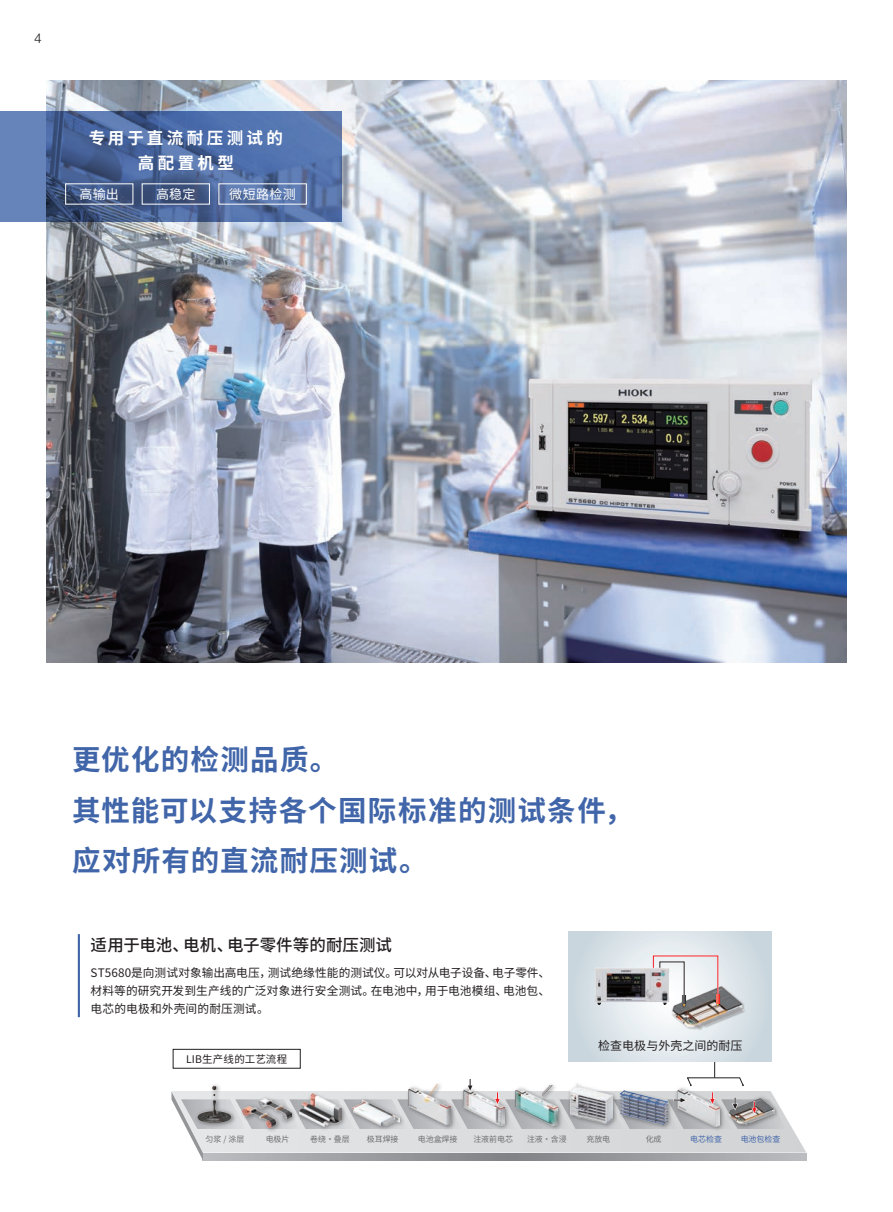
<style>
.page{position:relative;width:893px;height:1212px;background:#fff}
.page>*{position:absolute;margin:0;border:0;box-sizing:border-box;transform-origin:0 0}
.t1{font:700 28.5px "Source Han Sans CN";letter-spacing:.045em;color:#4065a9}
.t2{font:500 16.5px "Source Han Sans CN";letter-spacing:-.005em;color:#231f20}
.t3{font:700 16.5px/25.5px "Source Han Sans CN";letter-spacing:.205em;color:#fff;text-align:center}
.t4{font:300 13.5px "Helvetica";color:#231f20}
.t5{font:13.05px "Source Han Sans CN";letter-spacing:.02em;color:#fff}
.t6{font:12px "Source Han Sans CN";color:#231f20}
.t7{font:11.7px/18px "Source Han Sans CN";letter-spacing:.015em;color:#231f20;text-align:justify}
.t8{font:10.5px "Source Han Sans CN";letter-spacing:.015em;color:#231f20}
.t9{font:7.95px "Source Han Sans CN";color:#6c6d70}
.t10{font:7.95px "Source Han Sans CN";color:#4065a9}
</style>
<div class="page">
<img style="left:47px;top:81px;width:799px;height:582px">
<img style="left:528px;top:379px;width:282px;height:153px">
<svg style="left:0;top:111px;width:342px;height:111px;background:#516da1"></svg>
<div style="left:219px;top:183px;width:88px;height:21px;border:1px solid #fff"></div>
<div style="left:173px;top:1049px;width:127px;height:19px;border:1px solid #231f20"></div>
<svg style="left:171px;top:1077px;width:635px;height:83px"></svg>
<hr style="left:714px;top:1026px;width:1px;height:51px;background:#231f20">
<hr style="left:78px;top:934px;width:2px;height:83px;background:#4065a9">
<svg style="left:569px;top:931px;width:203px;height:130px;background:#d8e1e7"></svg>
<img style="left:671px;top:984px;width:76px;height:47px">
<img style="left:672px;top:986px;width:72px;height:43px">
<img style="left:716px;top:994px;width:5px;height:14px">
<svg style="left:623px;top:955px;width:96px;height:52px"></svg>
<img style="left:595px;top:968px;width:74px;height:37px">
<p class="t4" style="left:34px;top:29px;width:9px">4</p>
<p class="t3" style="left:89px;top:125px;width:196px">专用于直流耐压测试的高配置机型</p>
<p class="t5" style="left:80px;top:187px;width:41px">高输出</p>
<p class="t5" style="left:156px;top:187px;width:41px">高稳定</p>
<p class="t5" style="left:229px;top:187px;width:68px">微短路检测</p>
<p class="t1" style="left:72px;top:744px;width:268px">更优化的检测品质。</p>
<p class="t1" style="left:72px;top:794px;width:562px">其性能可以支持各个国际标准的测试条件，</p>
<p class="t1" style="left:72px;top:845px;width:357px">应对所有的直流耐压测试。</p>
<p class="t2" style="left:91px;top:936px;width:303px">适用于电池、电机、电子零件等的耐压测试</p>
<p class="t7" style="left:91px;top:964px;width:461px">ST5680是向测试对象输出高电压，测试绝缘性能的测试仪。可以对从电子设备、电子零件、材料等的研究开发到生产线的广泛对象进行安全测试。在电池中，用于电池模组、电池包、电芯的电极和外壳间的耐压测试。</p>
<p class="t8" style="left:186px;top:1053px;width:103px">LIB生产线的工艺流程</p>
<p class="t6" style="left:598px;top:1039px;width:145px">检查电极与外壳之间的耐压</p>
<p class="t9" style="left:206px;top:1135px;width:40px">匀浆 / 涂层</p>
<p class="t9" style="left:266px;top:1135px;width:25px">电极片</p>
<p class="t9" style="left:310px;top:1135px;width:41px">卷绕・叠层</p>
<p class="t9" style="left:367px;top:1135px;width:33px">极耳焊接</p>
<p class="t9" style="left:418px;top:1135px;width:41px">电池盒焊接</p>
<p class="t9" style="left:473px;top:1135px;width:41px">注液前电芯</p>
<p class="t9" style="left:527px;top:1135px;width:41px">注液・含浸</p>
<p class="t9" style="left:586px;top:1135px;width:25px">充放电</p>
<p class="t9" style="left:646px;top:1135px;width:17px">化成</p>
<p class="t10" style="left:690px;top:1135px;width:33px">电芯检查</p>
<p class="t10" style="left:741px;top:1135px;width:41px">电池包检查</p>
</div>
